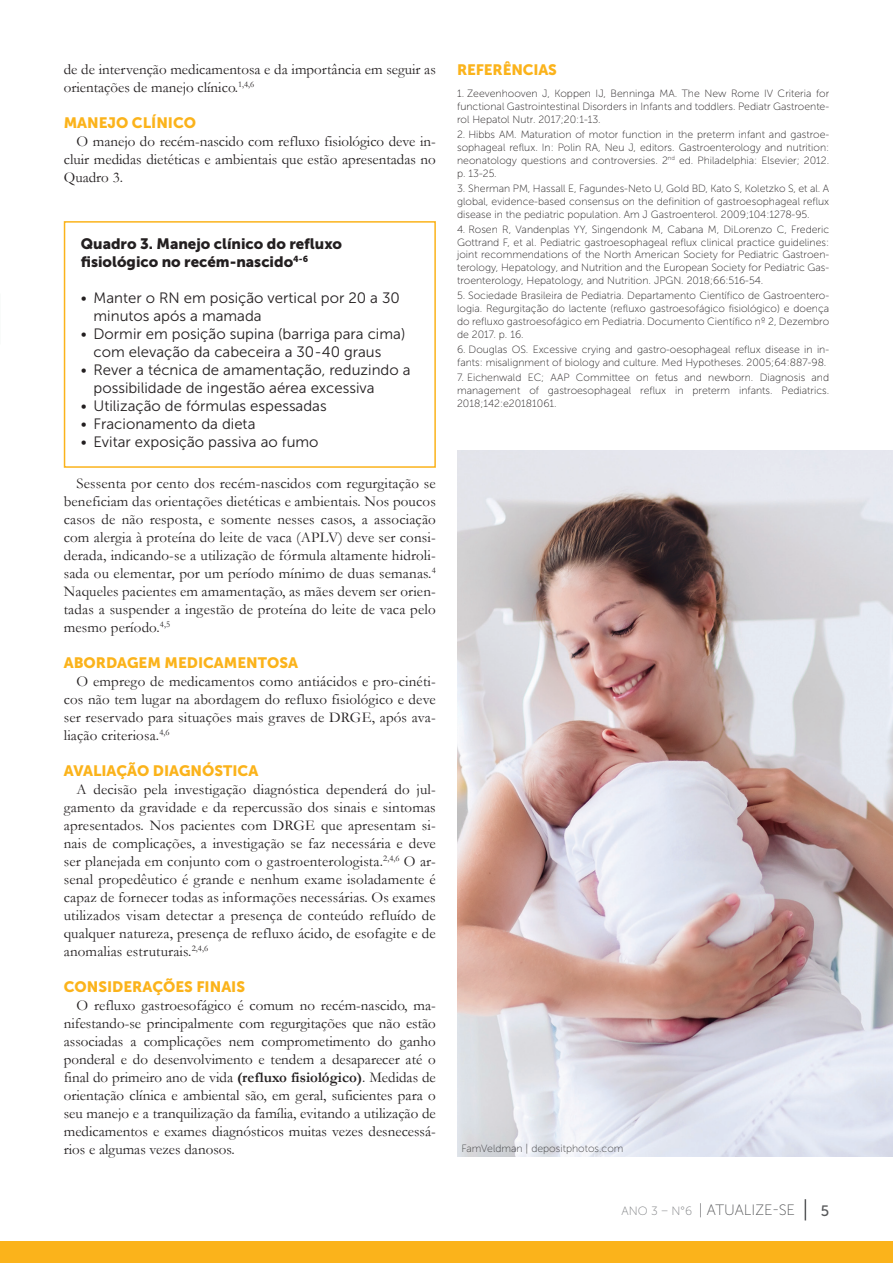
<style>
.page{position:relative;width:893px;height:1263px;background:#fff}
.page>*{position:absolute;margin:0;border:0;box-sizing:border-box;transform-origin:0 0}
.texto{font:15px/18px "Garamond";color:#231f20;text-align:justify}
.t1{font:15px/18px "Museo Sans 300";color:#231f20}
.intertitulo{font:15px "Museo Sans 900";color:#fbb31b}
.t2{font:15px/18px "Museo Sans 900";color:#231f20}
.t3{font:15px "Museo Sans 100";color:#57585a}
.titulo_referencias{font:15px "Museo Sans 900";letter-spacing:-.01em;color:#fbb31b}
.t4{font:15px "Museo Sans 500";color:#57585a}
.t5{font:10.5px/12.9px "Museo Sans 100";color:#231f20;text-align:justify}
.t6{font:10.5px "Museo Sans 100";color:#3e3e3f}
.s1{font-weight:700}
.s2{font-size:12px;color:#808285}
</style>
<div class="page">
<svg style="left:805px;top:1199px;width:1px;height:21px"></svg>
<div style="left:0;top:1242px;width:893px;height:21px;background:#fbb31b"></div>
<div style="left:64px;top:221px;width:372px;height:247px;border:2px solid #fbb31b"></div>
<img style="left:457px;top:451px;width:436px;height:706px">
<p class="texto" style="left:64px;top:59px;width:374px">de de intervenção medicamentosa e da importância em seguir as orientações de manejo clínico.<sup>1,4,6</sup></p>
<p class="intertitulo" style="left:64px;top:114px;width:134px">MANEJO CLÍNICO</p>
<p class="texto" style="left:64px;top:131px;width:374px;text-indent:13px">O manejo do recém-nascido com refluxo fisiológico deve in&shy;cluir medidas dietéticas e ambientais que estão apresentadas no Quadro 3.</p>
<p class="t2" style="left:81px;top:235px;width:263px">Quadro 3. Manejo clínico do refluxo fisiológico no recém-nascido<sup>4-6</sup></p>
<p class="t1" style="left:94px;top:289px;width:308px;text-indent:-13px">• Manter o RN em posição vertical por 20 a 30 minutos após a mamada</p>
<p class="t1" style="left:94px;top:325px;width:313px;text-indent:-13px">• Dormir em posição supina (barriga para cima) com elevação da cabeceira a 30-40 graus</p>
<p class="t1" style="left:94px;top:361px;width:319px;text-indent:-13px">• Rever a técnica de amamentação, reduzindo a possibilidade de ingestão aérea excessiva</p>
<p class="t1" style="left:81px;top:397px;width:247px">• Utilização de fórmulas espessadas</p>
<p class="t1" style="left:81px;top:415px;width:176px">• Fracionamento da dieta</p>
<p class="t1" style="left:81px;top:433px;width:239px">• Evitar exposição passiva ao fumo</p>
<p class="texto" style="left:64px;top:473px;width:374px;text-indent:13px">Sessenta por cento dos recém-nascidos com regurgitação se beneficiam das orientações dietéticas e ambientais. Nos poucos casos de não resposta, e somente nesses casos, a associação com alergia à proteína do leite de vaca (APLV) deve ser consi&shy;derada, indicando-se a utilização de fórmula altamente hidroli&shy;sada ou elementar, por um período mínimo de duas semanas.<sup>4<br></sup>Naqueles pacientes em amamentação, as mães devem ser orien&shy;tadas a suspender a ingestão de proteína do leite de vaca pelo mesmo período.<sup>4,5</sup></p>
<p class="intertitulo" style="left:64px;top:654px;width:236px">ABORDAGEM MEDICAMENTOSA</p>
<p class="texto" style="left:64px;top:671px;width:374px;text-indent:13px">O emprego de medicamentos como antiácidos e pro-cinéti&shy;cos não tem lugar na abordagem do refluxo fisiológico e deve ser reservado para situações mais graves de DRGE, após ava&shy;liação criteriosa.<sup>4,6</sup></p>
<p class="intertitulo" style="left:64px;top:762px;width:196px">AVALIAÇÃO DIAGNÓSTICA</p>
<p class="texto" style="left:64px;top:779px;width:374px;text-indent:13px">A decisão pela investigação diagnóstica dependerá do jul&shy;gamento da gravidade e da repercussão dos sinais e sintomas apresentados. Nos pacientes com DRGE que apresentam si&shy;nais de complicações, a investigação se faz necessária e deve ser planejada em conjunto com o gastroenterologista.<sup>2,4,6</sup> O ar&shy;senal propedêutico é grande e nenhum exame isoladamente é capaz de fornecer todas as informações necessárias. Os exames utilizados visam detectar a presença de conteúdo refluído de qualquer natureza, presença de refluxo ácido, de esofagite e de anomalias estruturais.<sup>2,4,6</sup></p>
<p class="intertitulo" style="left:64px;top:978px;width:183px">CONSIDERAÇÕES FINAIS</p>
<p class="texto" style="left:64px;top:995px;width:374px;text-indent:13px">O refluxo gastroesofágico é comum no recém-nascido, ma&shy;nifestando-se principalmente com regurgitações que não estão associadas a complicações nem comprometimento do ganho ponderal e do desenvolvimento e tendem a desaparecer até o final do primeiro ano de vida <span class="s1">(refluxo fisiológico)</span>. Medidas de orientação clínica e ambiental são, em geral, suficientes para o seu manejo e a tranquilização da família, evitando a utilização de medicamentos e exames diagnósticos muitas vezes desnecessá&shy;rios e algumas vezes danosos.</p>
<p class="titulo_referencias" style="left:457px;top:61px;width:101px">REFERÊNCIAS</p>
<p class="t5" style="left:457px;top:87px;width:374px">1. Zeevenhooven J, Koppen IJ, Benninga MA. The New Rome IV Criteria for functional Gastrointestinal Disorders in Infants and toddlers. Pediatr Gastroente&shy;rol Hepatol Nutr. 2017;20:1-13.</p>
<p class="t5" style="left:457px;top:128px;width:374px">2. Hibbs AM. Maturation of motor function in the preterm infant and gastroe&shy;sophageal reflux. In: Polin RA, Neu J, editors. Gastroenterology and nutrition: neonatology questions and controversies. 2<sup>nd</sup> ed. Philadelphia: Elsevier; 2012. p. 13-25.</p>
<p class="t5" style="left:457px;top:182px;width:374px">3. Sherman PM, Hassall E, Fagundes-Neto U, Gold BD, Kato S, Koletzko S, et al. A global, evidence-based consensus on the definition of gastroesophageal reflux disease in the pediatric population. Am J Gastroenterol. 2009;104:1278-95.</p>
<p class="t5" style="left:457px;top:223px;width:374px">4. Rosen R, Vandenplas YY, Singendonk M, Cabana M, DiLorenzo C, Frederic Gottrand F, et al. Pediatric gastroesophageal reflux clinical practice guidelines: joint recommendations of the North American Society for Pediatric Gastroen&shy;terology, Hepatology, and Nutrition and the European Society for Pediatric Gas&shy;troenterology, Hepatology, and Nutrition. JPGN. 2018;66:516-54.</p>
<p class="t5" style="left:457px;top:289px;width:374px">5. Sociedade Brasileira de Pediatria. Departamento Científico de Gastroentero&shy;logia. Regurgitação do lactente (refluxo gastroesofágico fisiológico) e doença do refluxo gastroesofágico em Pediatria. Documento Científico nº 2, Dezembro de 2017. p. 16.</p>
<p class="t5" style="left:457px;top:343px;width:374px">6. Douglas OS. Excessive crying and gastro-oesophageal reflux disease in in&shy;fants: misalignment of biology and culture. Med Hypotheses. 2005;64:887-98.</p>
<p class="t5" style="left:457px;top:371px;width:374px">7. Eichenwald EC; AAP Committee on fetus and newborn. Diagnosis and management of gastroesophageal reflux in preterm infants. Pediatrics.<br>2018;142:e20181061.</p>
<p class="t6" style="left:461px;top:1142px;width:164px">FamVeldman | depositphotos.com</p>
<p class="t3" style="left:622px;top:1202px;width:175px"><span class="s2">ANO 3 – N°6</span> | ATUALIZE-SE</p>
<p class="t4" style="left:821px;top:1202px;width:10px">5</p>
</div>
